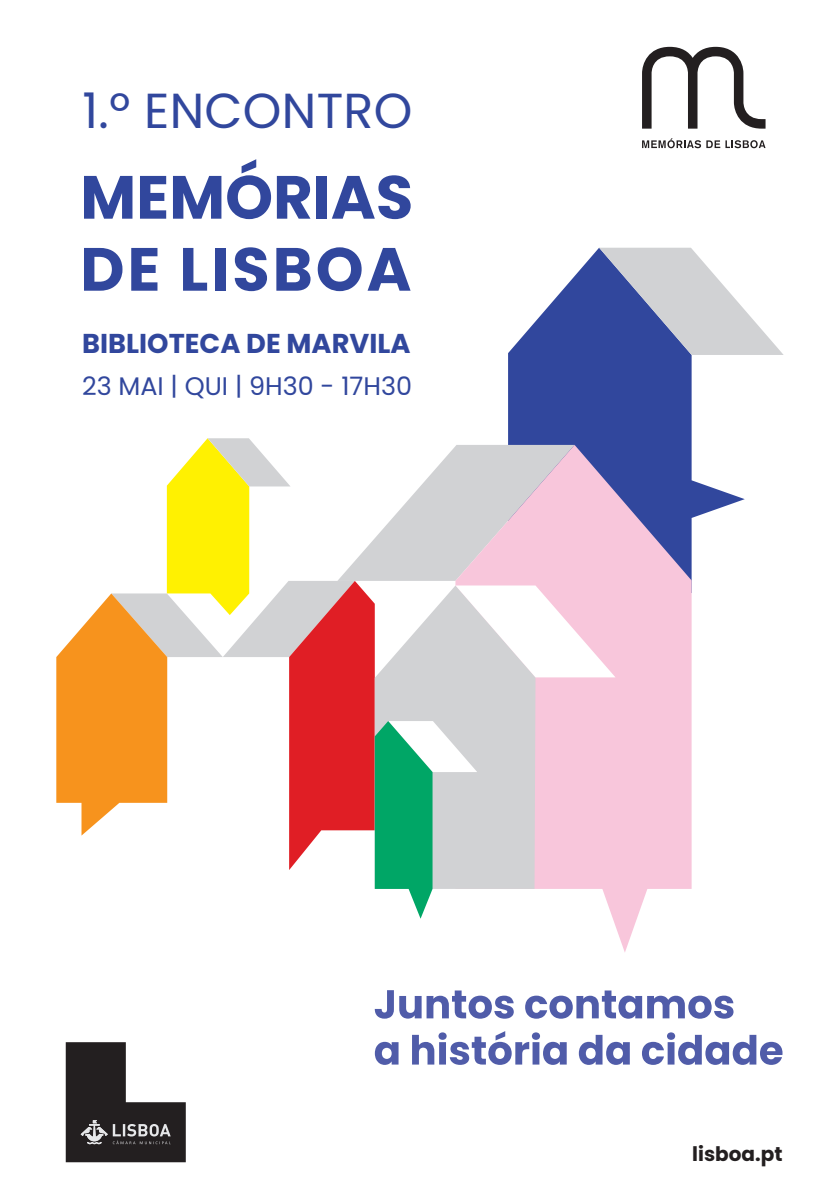
<style>
.page{position:relative;width:840px;height:1191px;background:#fff}
.page>*{position:absolute;margin:0;border:0;box-sizing:border-box;transform-origin:0 0}
.t1{font:700 61px/72px "Poppins";color:#31479d}
.t2{font:49.2px "Poppins";letter-spacing:.005em;color:#31479d}
.t3{font:700 27.2px "Poppins";color:#31479d}
.t4{font:25.4px "Poppins";color:#31479d}
.t5{font:700 20px "Poppins";color:#231f20}
</style>
<div class="page">
<svg style="left:642px;top:138px;width:58px;height:10px"></svg>
<svg style="left:706px;top:140px;width:13px;height:8px"></svg>
<svg style="left:725px;top:140px;width:40px;height:8px"></svg>
<svg style="left:642px;top:47px;width:123px;height:82px"></svg>
<svg style="left:508px;top:249px;width:236px;height:344px;fill:#31479d"></svg>
<svg style="left:598px;top:248px;width:185px;height:107px"></svg>
<svg style="left:612px;top:445px;width:79px;height:507px;background:#d5b4d3"></svg>
<svg style="left:56px;top:438px;width:559px;height:480px"></svg>
<svg style="left:66px;top:1042px;width:120px;height:120px"></svg>
<svg style="left:374px;top:990px;width:19px;height:28px"></svg>
<svg style="left:399px;top:990px;width:114px;height:28px"></svg>
<svg style="left:525px;top:990px;width:208px;height:28px"></svg>
<svg style="left:374px;top:1041px;width:24px;height:23px"></svg>
<svg style="left:412px;top:1031px;width:154px;height:33px"></svg>
<svg style="left:578px;top:1034px;width:51px;height:30px"></svg>
<svg style="left:642px;top:1032px;width:140px;height:33px"></svg>
<h2 class="t2" style="left:82px;top:82px;width:331px">1.º ENCONTRO</h2>
<h1 class="t1" style="left:80px;top:162px;width:334px">MEMÓRIAS<br>DE LISBOA</h1>
<p class="t3" style="left:82px;top:327px;width:329px">BIBLIOTECA DE MARVILA</p>
<p class="t4" style="left:82px;top:371px;width:331px">23 MAI | QUI | 9H30 - 17H30</p>
<p class="t5" style="left:691px;top:1142px;width:92px">lisboa.pt</p>
</div>
